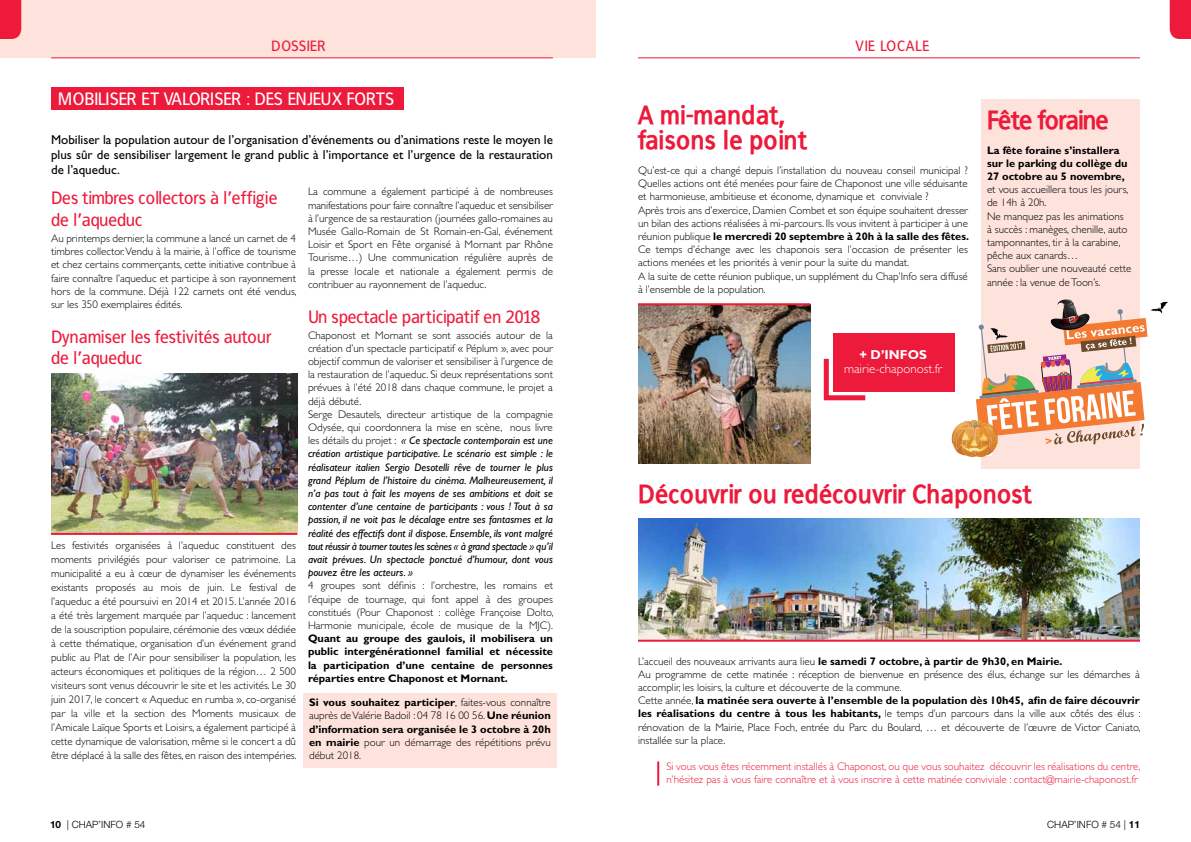
<style>
.page{position:relative;width:1191px;height:842px;background:#fff}
.page>*{position:absolute;margin:0;border:0;box-sizing:border-box;transform-origin:0 0}
.t1{font:700 26px/25px "Francophil Sans";letter-spacing:.01em;color:#ed1a3b}
.t2{font:700 26px "Francophil Sans";letter-spacing:-.02em;color:#ed1a3b}
.t3{font:18px/21.6px "Francophil Sans";color:#ed1a3b}
.t4{font:18px "Francophil Sans";letter-spacing:-.025em;color:#fff}
.t5{font:15px "Francophil Sans";letter-spacing:.05em;color:#ed1a3b}
.t6{font:15px "Francophil Sans";letter-spacing:.01em;color:#ed1a3b}
.t7{font:13px/15px "Gill Sans Std";color:#000;text-align:justify}
.t8{font:300 13px "Gill Sans Std";color:#fff}
.t9{font:700 13px "Gill Sans Std";color:#fff}
.t10{font:300 11px/13.2px "Gill Sans Std";color:#000;text-align:justify}
.t11{font:italic 11px/13.2px "Gill Sans Std";color:#000}
.t12{font:700 11px/13.2px "Gill Sans Std";color:#000}
.t13{font:300 11px/13.2px "Gill Sans Std";color:#ed1a3b}
.t14{font:300 10px "Helvetica Neue LT Std";color:#000}
.s1{font-weight:300;font-style:normal}
.s2{font-weight:700}
</style>
<div class="page">
<hr style="left:638px;top:57px;width:501px;height:1px;background:#ed1a3b">
<svg style="left:1169px;top:0;width:22px;height:39px"></svg>
<div style="left:832px;top:333px;width:122px;height:59px;background:#ed1a3b"></div>
<svg style="left:823px;top:354px;width:43px;height:47px"></svg>
<div style="left:981px;top:99px;width:159px;height:369px;background:#fde3db"></div>
<div style="left:0;top:0;width:595px;height:58px;background:#fde3db"></div>
<svg style="left:0;top:0;width:21px;height:39px"></svg>
<hr style="left:51px;top:57px;width:502px;height:1px;background:#ed1a3b">
<div style="left:51px;top:87px;width:352px;height:22px;background:#ed1a3b"></div>
<div style="left:303px;top:693px;width:253px;height:75px;background:#fde3db"></div>
<img style="left:51px;top:374px;width:246px;height:159px">
<hr style="left:51px;top:533px;width:246px;height:2px;background:#ed1a3b">
<hr style="left:657px;top:761px;width:2px;height:25px;background:#ed1a3b">
<img style="left:638px;top:518px;width:502px;height:122px">
<hr style="left:638px;top:640px;width:502px;height:2px;background:#ed1a3b">
<svg style="left:951px;top:299px;width:217px;height:158px"></svg>
<img style="left:638px;top:305px;width:172px;height:158px">
<hr style="left:638px;top:303px;width:172px;height:2px;background:#ed1a3b">
<h3 class="t6" style="left:271px;top:37px;width:56px">DOSSIER</h3>
<h2 class="t4" style="left:58px;top:88px;width:338px">m OBILISER ET VALORISER : DES ENJEUX FORTS</h2>
<p class="t7" style="left:51px;top:132px;width:503px">Mobiliser la population autour de l’organisation d’événements ou d’animations reste le moyen le plus sûr de sensibiliser largement le grand public à l’importance et l’urgence de la restauration de l’aqueduc.</p>
<h2 class="t3" style="left:51px;top:187px;width:228px">Des timbres collectors à l’effigie de l’aqueduc</h2>
<p class="t10" style="left:51px;top:232px;width:247px">Au printemps dernier, la commune a lancé un carnet de 4 timbres collector. Vendu à la mairie, à l’office de tourisme et chez certains commerçants, cette initiative contribue à faire connaître l’aqueduc et participe à son rayonnement hors de la commune. Déjà 122 carnets ont été vendus, sur les 350 exemplaires édités.</p>
<h2 class="t3" style="left:51px;top:326px;width:222px">Dynamiser les festivités autour de l’aqueduc</h2>
<p class="t10" style="left:308px;top:185px;width:247px">La commune a également participé à de nombreuses manifestations pour faire connaître l’aqueduc et sensibiliser à l’urgence de sa restauration (journées gallo-romaines au Musée Gallo-Romain de St Romain-en-Gal, événement Loisir et Sport en Fête organisé à Mornant par Rhône Tourisme…) Une communication régulière auprès de la presse locale et nationale a également permis de contribuer au rayonnement de l’aqueduc.</p>
<h2 class="t3" style="left:308px;top:305px;width:234px">Un spectacle participatif en 2018</h2>
<p class="t11" style="left:308px;top:328px;width:247px"><span class="s1">Chaponost et Mornant se sont associés autour de la création d’un spectacle participatif « Péplum », avec pour objectif commun de valoriser et sensibiliser à l’urgence de la restauration de l’aqueduc. Si deux représentations sont prévues à l’été 2018 dans chaque commune, le projet a déjà débuté.<br>Serge Desautels, directeur artistique de la compagnie Odysée, qui coordonnera la mise en scène, nous livre les détails du projet :</span> « Ce spectacle contemporain est une création artistique participative. Le scénario est simple : le réalisateur italien Sergio Desotelli rêve de tourner le plus grand Péplum de l’histoire du cinéma. Malheureusement, il n’a pas tout à fait les moyens de ses ambitions et doit se contenter d’une centaine de participants : vous ! Tout à sa passion, il ne voit pas le décalage entre ses fantasmes et la réalité des effectifs dont il dispose. Ensemble, ils vont malgré tout réussir à tourner toutes les scènes « à grand spectacle » qu’il avait prévues. Un spectacle ponctué d’humour, dont vous pouvez être les acteurs. »</p>
<p class="t10" style="left:308px;top:579px;width:247px">4 groupes sont définis : l’orchestre, les romains et l’équipe de tournage, qui font appel à des groupes constitués (Pour Chaponost : collège Françoise Dolto, Harmonie municipale, école de musique de la MJC).</p>
<p class="t12" style="left:308px;top:632px;width:246px;text-align:justify">Quant au groupe des gaulois, il mobilisera un public intergénérationnel familial et nécessite la participation d’une centaine de personnes réparties entre Chaponost et Mornant.</p>
<p class="t10" style="left:309px;top:696px;width:243px"><span class="s2">Si vous souhaitez participer</span>, faites-vous connaître auprès de Valérie Badoil : 04 78 16 00 56. <span class="s2">Une réunion d’information sera organisée le 3 octobre à 20h en mairie</span> pour un démarrage des répétitions prévu début 2018.</p>
<p class="t10" style="left:51px;top:539px;width:247px;line-height:14px">Les festivités organisées à l’aqueduc constituent des moments privilégiés pour valoriser ce patrimoine. La municipalité a eu à cœur de dynamiser les événements existants proposés au mois de juin. Le festival de l’aqueduc a été poursuivi en 2014 et 2015. L’année 2016 a été très largement marquée par l’aqueduc : lancement de la souscription populaire, cérémonie des vœux dédiée à cette thématique, organisation d’un événement grand public au Plat de l’Air pour sensibiliser la population, les acteurs économiques et politiques de la région… 2 500 visiteurs sont venus découvrir le site et les activités. Le 30 juin 2017, le concert « Aqueduc en rumba », co-organisé par la ville et la section des Moments musicaux de l’Amicale Laïque Sports et Loisirs, a également participé à cette dynamique de valorisation, même si le concert a dû être déplacé à la salle des fêtes, en raison des intempéries.</p>
<h3 class="t5" style="left:855px;top:37px;width:76px">VIE LOCALE</h3>
<h1 class="t1" style="left:638px;top:102px;width:171px">A mi-mandat, faisons le point</h1>
<p class="t10" style="left:638px;top:164px;width:332px;text-align:left">Qu’est-ce qui a changé depuis l’installation du nouveau conseil municipal ?<br>Quelles actions ont été menées pour faire de Chaponost une ville séduisante et harmonieuse, ambitieuse et économe, dynamique et conviviale ?<br>Après trois ans d’exercice, Damien Combet et son équipe souhaitent dresser un bilan des actions réalisées à mi-parcours. Ils vous invitent à participer à une réunion publique <span class="s2">le mercredi 20 septembre à 20h à la salle des fêtes.<br></span>Ce temps d’échange avec les chaponois sera l’occasion de présenter les actions menées et les priorités à venir pour la suite du mandat.<br>A la suite de cette réunion publique, un supplément du Chap’Info sera diffusé à l’ensemble de la population.</p>
<h1 class="t2" style="left:987px;top:105px;width:123px">Fête foraine</h1>
<p class="t12" style="left:987px;top:143px;width:142px">La fête foraine s’installera sur le parking du collège du<br>27 octobre au 5 novembre,</p>
<p class="t10" style="left:987px;top:183px;width:146px;text-align:left">et vous accueillera tous les jours, de 14h à 20h.<br>Ne manquez pas les animations<br>à succès : manèges, chenille, auto tamponnantes, tir à la carabine, pêche aux canards…<br>Sans oublier une nouveauté cette année : la venue de Toon’s.</p>
<p class="t9" style="left:859px;top:347px;width:59px">+ d’infos</p>
<p class="t8" style="left:844px;top:361px;width:100px">mairie-chaponost.fr</p>
<h1 class="t1" style="left:638px;top:481px;width:396px">Découvrir ou redécouvrir Chaponost</h1>
<p class="t10" style="left:638px;top:654px;width:504px;text-align:left">L’accueil des nouveaux arrivants aura lieu <span class="s2">le samedi 7 octobre, à partir de 9h30, en Mairie.<br></span>Au programme de cette matinée : réception de bienvenue en présence des élus, échange sur les démarches à accomplir, les loisirs, la culture et découverte de la commune.<br>Cette année, <span class="s2">la matinée sera ouverte à l’ensemble de la population dès 10h45, afin de faire découvrir les réalisations du centre à tous les habitants,</span> le temps d’un parcours dans la ville aux côtés des élus : rénovation de la M airie, Place Foch, entrée du Parc du Boulard, … et découverte de l’œuvre de Victor Caniato, installée sur la place.</p>
<p class="t13" style="left:666px;top:760px;width:476px">Si vous vous êtes récemment installés à Chaponost, ou que vous souhaitez découvrir les réalisations du centre, n’hésitez pas à vous faire connaître et à vous inscrire à cette matinée conviviale : contact@mairie-chaponost.fr</p>
<p class="t14" style="left:50px;top:818px;width:97px"><span class="s2">10</span> | CHAP’INFO # 54</p>
<p class="t14" style="left:1047px;top:818px;width:94px">CHAP’INFO # 54 | <span class="s2">11</span></p>
</div>
